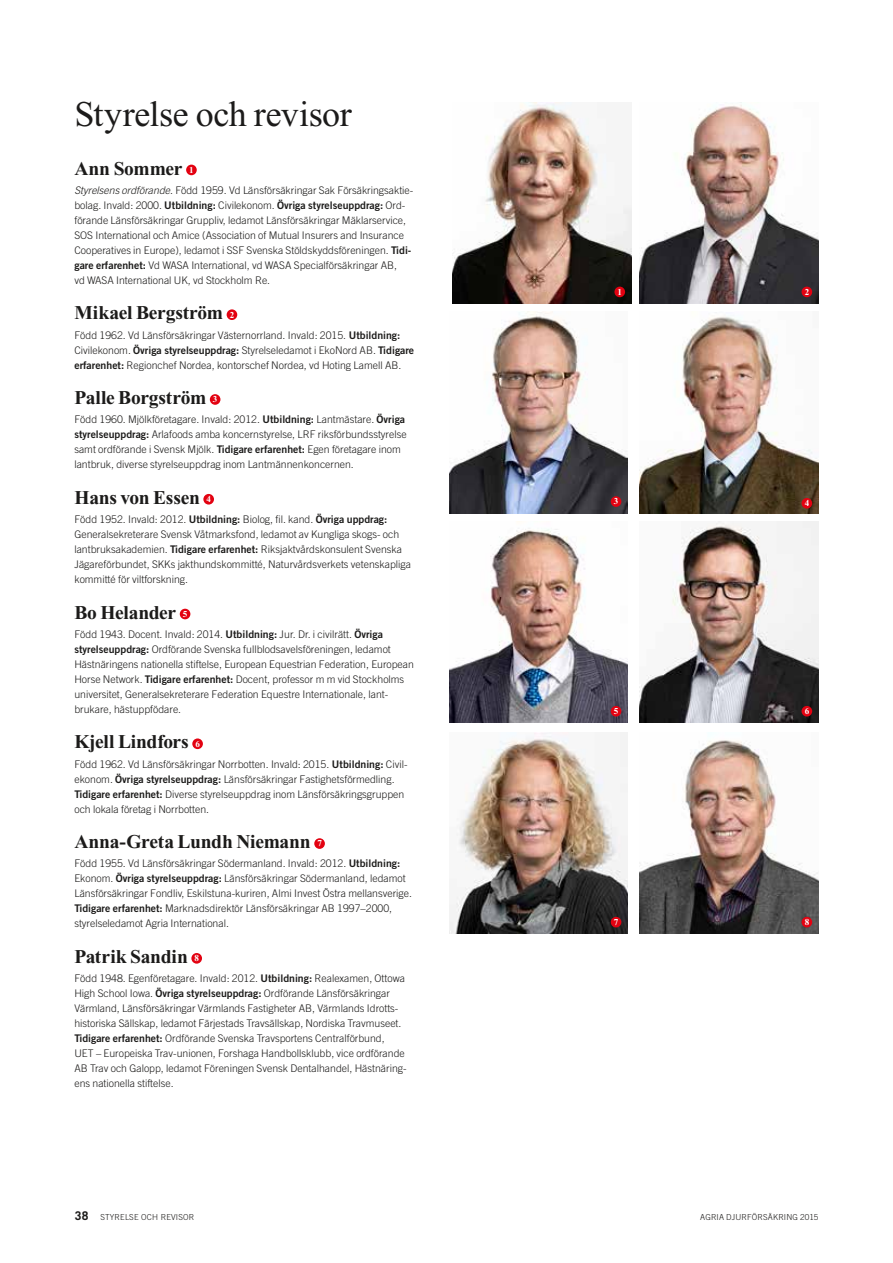
<style>
.page{position:relative;width:893px;height:1263px;background:#fff}
.page>*{position:absolute;margin:0;border:0;box-sizing:border-box;transform-origin:0 0}
.t1{font:36px "Times New Roman PS Std";letter-spacing:-.01em;color:#1c1b1a}
.t2{font:700 19.5px "Times New Roman PS Std";letter-spacing:-.015em;color:#1c1b1a}
.t3{font:300 10.5px/15px "Trade Gothic LT Std";color:#1c1b1a}
.t4{font:700 9.15px "Times New Roman PS Std";color:#fff}
.t5{font:300 8.25px "Trade Gothic LT Std";letter-spacing:.02em;color:#1c1b1a}
.s1{font-size:9.15px;color:#fff}
.s2{font-style:italic}
.s3{font-family:"Trade Gothic LT Std Bd 2";font-weight:400}
.s4{font-weight:700;font-size:12px}
</style>
<div class="page">
<div style="left:186px;top:165px;width:11px;height:10px;background:#e30211;border-radius:50%"></div>
<div style="left:227px;top:309px;width:10px;height:11px;background:#e30211;border-radius:50%"></div>
<div style="left:210px;top:394px;width:10px;height:11px;background:#e30211;border-radius:50%"></div>
<div style="left:203px;top:494px;width:11px;height:11px;background:#e30211;border-radius:50%"></div>
<div style="left:180px;top:609px;width:10px;height:10px;background:#e30211;border-radius:50%"></div>
<div style="left:192px;top:738px;width:11px;height:11px;background:#e30211;border-radius:50%"></div>
<div style="left:314px;top:838px;width:11px;height:11px;background:#e30211;border-radius:50%"></div>
<div style="left:191px;top:953px;width:11px;height:11px;background:#e30211;border-radius:50%"></div>
<img style="left:640px;top:102px;width:179px;height:202px">
<img style="left:640px;top:521px;width:179px;height:202px">
<img style="left:450px;top:312px;width:177px;height:201px">
<img style="left:449px;top:732px;width:179px;height:202px">
<img style="left:640px;top:316px;width:179px;height:197px">
<img style="left:640px;top:740px;width:179px;height:194px">
<img style="left:453px;top:102px;width:178px;height:202px">
<img style="left:449px;top:521px;width:179px;height:202px">
<div style="left:614px;top:287px;width:11px;height:10px;background:#e30211;border-radius:50%"></div>
<div style="left:801px;top:498px;width:11px;height:11px;background:#e30211;border-radius:50%"></div>
<div style="left:801px;top:917px;width:11px;height:10px;background:#e30211;border-radius:50%"></div>
<div style="left:801px;top:287px;width:11px;height:10px;background:#e30211;border-radius:50%"></div>
<div style="left:801px;top:706px;width:11px;height:10px;background:#e30211;border-radius:50%"></div>
<div style="left:611px;top:496px;width:10px;height:11px;background:#e30211;border-radius:50%"></div>
<div style="left:611px;top:706px;width:10px;height:10px;background:#e30211;border-radius:50%"></div>
<div style="left:611px;top:917px;width:10px;height:10px;background:#e30211;border-radius:50%"></div>
<h1 class="t1" style="left:74px;top:94px;width:279px">Styrelse och revisor</h1>
<h2 class="t2" style="left:74px;top:157px;width:121px">Ann Sommer <span class="s1">1</span></h2>
<p class="t3" style="left:74px;top:182px;width:340px"><span class="s2">Styrelsens ordförande</span>. Född 1959. Vd Länsförsäkringar Sak Försäkringsaktie&shy;bolag. Invald: 2000. <span class="s3">Utbildning:</span> Civilekonom. <span class="s3">Övriga styrelseuppdrag:</span> Ord&shy;förande Länsförsäkringar Gruppliv, ledamot Länsförsäkringar Mäklarservice, SOS International och Amice (Association of Mutual Insurers and Insurance Cooperatives in Europe), ledamot i SSF Svenska Stöldskyddsföreningen. <span class="s3">Tidi&shy;gare erfarenhet:</span> Vd WASA International, vd WASA Specialförsäkringar AB,<br>vd WASA International UK, vd Stockholm Re.</p>
<h2 class="t2" style="left:74px;top:302px;width:161px">Mikael Bergström <span class="s1">2</span></h2>
<p class="t3" style="left:74px;top:327px;width:341px">Född 1962. Vd Länsförsäkringar Västernorrland. Invald: 2015. <span class="s3">Utbildning:<br></span>Civilekonom. <span class="s3">Övriga styrelseuppdrag:</span> Styrelseledamot i EkoNord AB. <span class="s3">Tidigare erfarenhet:</span> Regionchef Nordea, kontorschef Nordea, vd Hoting Lamell AB.</p>
<h2 class="t2" style="left:74px;top:387px;width:145px">Palle Borgström <span class="s1">3</span></h2>
<p class="t3" style="left:74px;top:412px;width:334px">Född 1960. Mjölkföretagare. Invald: 2012. <span class="s3">Utbildning:</span> Lantmästare. <span class="s3">Övriga styrelseuppdrag:</span> Arlafoods amba koncernstyrelse, LRF riksförbundsstyrelse samt ordförande i Svensk Mjölk. <span class="s3">Tidigare erfarenhet:</span> Egen företagare inom lantbruk, diverse styrelseuppdrag inom Lantmännenkoncernen.</p>
<h2 class="t2" style="left:74px;top:486px;width:138px">Hans von Essen <span class="s1">4</span></h2>
<p class="t3" style="left:74px;top:512px;width:338px">Född 1952. Invald: 2012. <span class="s3">Utbildning:</span> Biolog, fil. kand. <span class="s3">Övriga uppdrag:<br></span>Generalsekreterare Svensk Våtmarksfond, ledamot av Kungliga skogs- och lantbruksakademien. <span class="s3">Tidigare erfarenhet:</span> Riksjaktvårdskonsulent Svenska Jägareförbundet, SKKs jakthundskommitté, Naturvårdsverkets vetenskapliga kommitté för viltforskning.</p>
<h2 class="t2" style="left:74px;top:601px;width:115px">Bo Helander <span class="s1">5</span></h2>
<p class="t3" style="left:74px;top:626px;width:341px">Född 1943. Docent. Invald: 2014. <span class="s3">Utbildning:</span> Jur. Dr. i civilrätt. <span class="s3">Övriga styrelseuppdrag:</span> Ordförande Svenska fullblodsavelsföreningen, ledamot Hästnäringens nationella stiftelse, European Equestrian Federation, European H orse Network. <span class="s3">Tidigare erfarenhet:</span> Docent, professor m m vid Stockholms universitet, Generalsekreterare Federation Equestre Internationale, lant&shy;brukare, hästuppfödare.</p>
<h2 class="t2" style="left:74px;top:731px;width:127px">Kjell Lindfors <span class="s1">6</span></h2>
<p class="t3" style="left:74px;top:756px;width:335px">Född 1962. Vd Länsförsäkringar Norrbotten. Invald: 2015. <span class="s3">Utbildning:</span> Civil&shy;ekonom. <span class="s3">Övriga styrelseuppdrag:</span> Länsförsäkringar Fastighetsförmedling.<br><span class="s3">Tidigare erfarenhet:</span> Diverse styrelseuppdrag inom Länsförsäkringsgruppen och lokala företag i Norrbotten.</p>
<h2 class="t2" style="left:74px;top:831px;width:249px">Anna-Greta Lundh Niemann <span class="s1">7</span></h2>
<p class="t3" style="left:74px;top:856px;width:339px">Född 1955. Vd Länsförsäkringar Södermanland. Invald: 2012. <span class="s3">Utbildning:<br></span>Ekonom. <span class="s3">Övriga styrelseuppdrag:</span> Länsförsäkringar Södermanland, ledamot Länsförsäkringar Fondliv, Eskilstuna-kuriren, Almi Invest Östra mellansverige.<br><span class="s3">Tidigare erfarenhet:</span> Marknadsdirektör Länsförsäkringar AB 1997–2000, styrelseledamot Agria International.</p>
<h2 class="t2" style="left:74px;top:945px;width:126px">Patrik Sandin <span class="s1">8</span></h2>
<p class="t3" style="left:74px;top:971px;width:334px">Född 1948. Egenföretagare. Invald: 2012. <span class="s3">Utbildning:</span> Realexamen, Ottowa H igh School Iowa. <span class="s3">Övriga styrelseuppdrag:</span> Ordförande Länsförsäkringar Värmland, Länsförsäkringar Värmlands Fastigheter AB, Värmlands Idrotts&shy;historiska Sällskap, ledamot Färjestads Travsällskap, Nordiska Travmuseet.<br><span class="s3">Tidigare erfarenhet:</span> Ordförande Svenska Travsportens Centralförbund, UET – Europeiska Trav-unionen, Forshaga Handbollsklubb, vice ordförande AB Trav och Galopp, ledamot Föreningen Svensk Dentalhandel, Hästnäring&shy;ens nationella stiftelse.</p>
<p class="t4" style="left:618px;top:287px;width:6px">1</p>
<p class="t4" style="left:805px;top:287px;width:6px">2</p>
<p class="t4" style="left:614px;top:496px;width:6px">3</p>
<p class="t4" style="left:805px;top:498px;width:6px">4</p>
<p class="t4" style="left:614px;top:706px;width:6px">5</p>
<p class="t4" style="left:805px;top:706px;width:6px">6</p>
<p class="t4" style="left:614px;top:917px;width:6px">7</p>
<p class="t4" style="left:805px;top:917px;width:6px">8</p>
<p class="t5" style="left:75px;top:1212px;width:92px"><span class="s4">38</span> Styrelse och revis</p>
<p class="t5" style="left:183px;top:1212px;width:10px">or</p>
<p class="t5" style="left:700px;top:1212px;width:120px">AGRIA DJURFÖRSÄKRING 2015</p>
</div>
